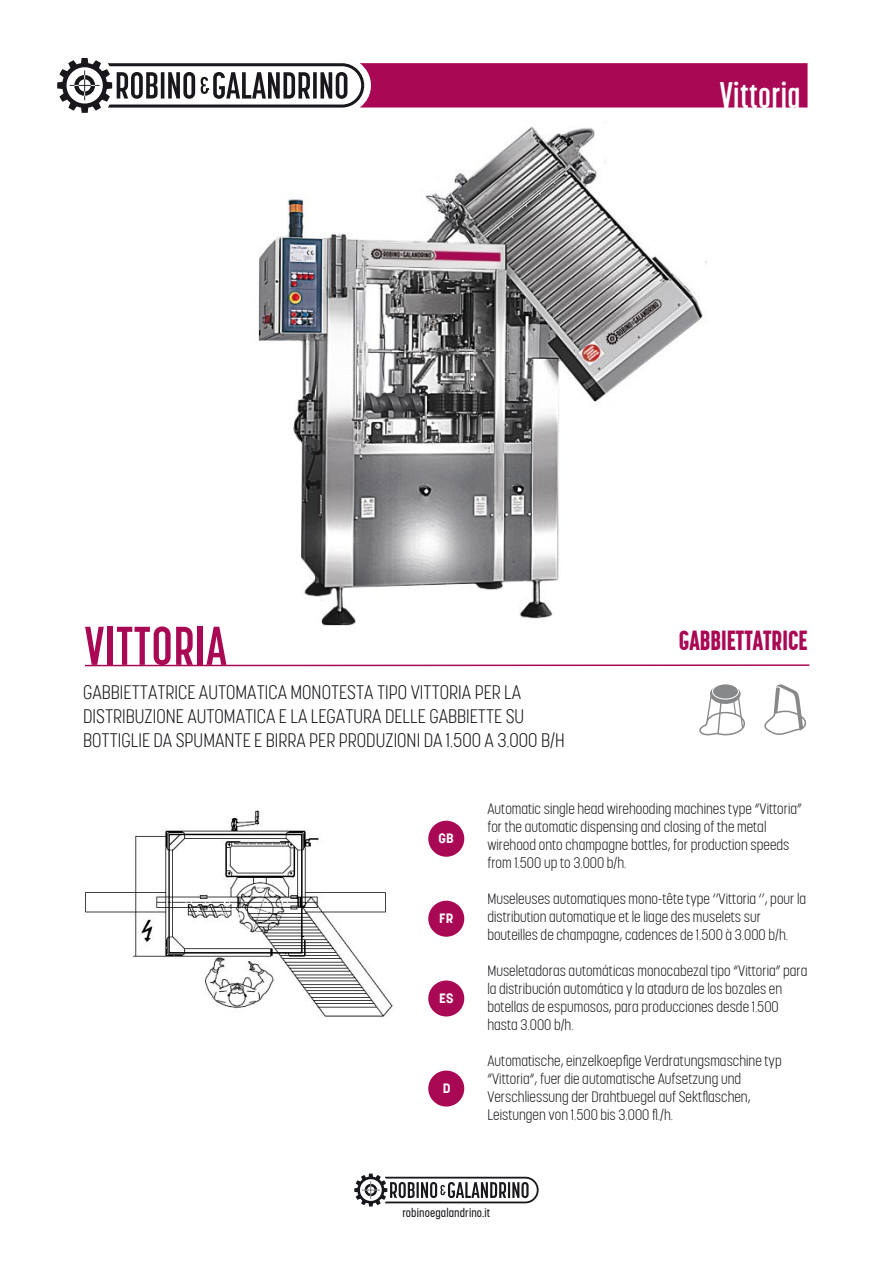
<style>
.page{position:relative;width:893px;height:1263px;background:#fff}
.page>*{position:absolute;margin:0;border:0;box-sizing:border-box;transform-origin:0 0}
.t1{font:700 54px "Korolev Compressed W04";letter-spacing:.01em;color:#a90954}
.t2{font:700 36px "Korolev Compressed W04";letter-spacing:.01em;color:#fff}
.t3{font:800 27px "Korolev Compressed W04";color:#a90954}
.t4{font:300 19.5px/24px "Korolev Condensed W04";color:#1a171c}
.t5{font:300 15px/18px "Korolev Condensed W04";color:#1a171c}
.t6{font:700 13.5px "Korolev W01";color:#fff}
.t7{font:500 12px "Korolev Condensed W04";letter-spacing:.01em;color:#1a171c}
</style>
<div class="page">
<img style="left:258px;top:126px;width:449px;height:500px">
<img style="left:83px;top:810px;width:310px;height:208px">
<svg style="left:354px;top:1173px;width:185px;height:33px"></svg>
<hr style="left:85px;top:664px;width:724px;height:2px;background:#a90954">
<svg style="left:57px;top:58px;width:750px;height:55px"></svg>
<svg style="left:713px;top:684px;width:25px;height:14px"></svg>
<svg style="left:699px;top:687px;width:46px;height:48px"></svg>
<svg style="left:764px;top:684px;width:42px;height:51px"></svg>
<div style="left:428px;top:980px;width:36px;height:36px;background:#a90954;border-radius:50%"></div>
<div style="left:428px;top:821px;width:36px;height:36px;background:#a90954;border-radius:50%"></div>
<div style="left:428px;top:901px;width:36px;height:36px;background:#a90954;border-radius:50%"></div>
<div style="left:428px;top:1070px;width:36px;height:36px;background:#a90954;border-radius:50%"></div>
<h2 class="t2" style="left:720px;top:75px;width:82px">Vittoria</h2>
<h1 class="t1" style="left:85px;top:615px;width:144px">VITTORIA</h1>
<h3 class="t3" style="left:679px;top:624px;width:130px">GABBIETTATRICE</h3>
<h3 class="t4" style="left:83px;top:680px;width:483px">GABBIETTATRICE AUTOMATICA MONOTESTA TIPO VITTORIA PER LA<br>DISTRIBUZIONE AUTOMATICA E LA LEGATURA DELLE GABBIETTE SU<br>BOTTIGLIE DA SPUMANTE E BIRRA PER PRODUZIONI DA 1.500 A 3.000 B/H</h3>
<p class="t6" style="left:439px;top:830px;width:17px">GB</p>
<p class="t6" style="left:439px;top:910px;width:16px">FR</p>
<p class="t6" style="left:439px;top:990px;width:16px">ES</p>
<p class="t6" style="left:443px;top:1080px;width:9px">D</p>
<p class="t5" style="left:487px;top:800px;width:316px">Automatic single head wirehooding machines type “Vittoria” for the automatic dispensing and closing of the metal wirehood onto champagne bottles, for production speeds from 1.500 up to 3.000 b/h.</p>
<p class="t5" style="left:487px;top:890px;width:320px">Museleuses automatiques mono-tête type ‘’Vittoria ‘’, pour la distribution automatique et le liage des muselets sur bouteilles de champagne, cadences de 1.500 à 3.000 b/h.</p>
<p class="t5" style="left:487px;top:962px;width:322px">Museletadoras automáticas monocabezal tipo “Vittoria” para la distribución automática y la atadura de los bozales en botellas de espumosos, para producciones desde 1.500 hasta 3.000 b/h.</p>
<p class="t5" style="left:487px;top:1052px;width:296px">Automatische, einzelkoepfige Verdratungsmaschine typ “Vittoria“, fuer die automatische Aufsetzung und Verschliessung der Drahtbuegel auf Sektflaschen, Leistungen von 1.500 bis 3.000 fl./h.</p>
<p class="t7" style="left:403px;top:1205px;width:89px">robinoegalandrino.it</p>
</div>
